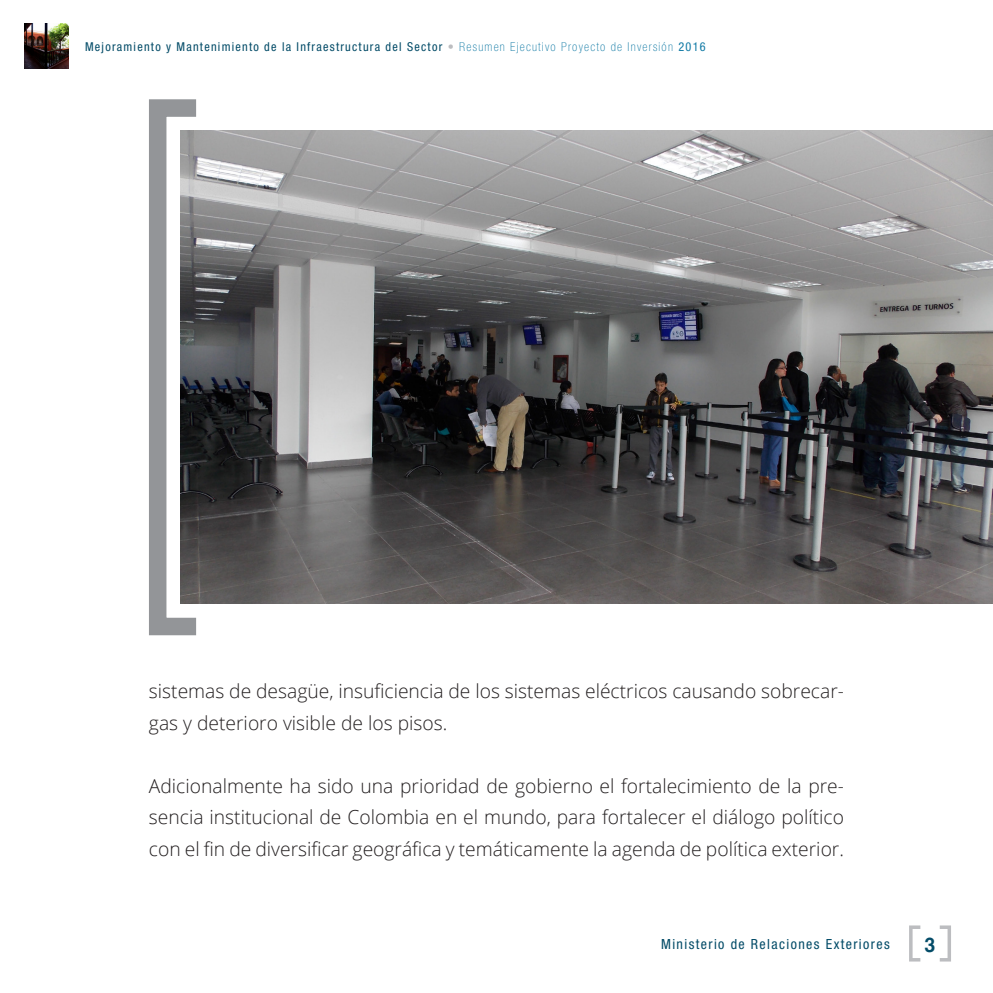
<style>
.page{position:relative;width:993px;height:993px;background:#fff}
.page>*{position:absolute;margin:0;border:0;box-sizing:border-box;transform-origin:0 0}
.t1{font:21px "Coolvetica Rg";color:#044c68}
.t2{font:300 19.25px/31.5px "Open Sans";color:#231f20}
.t3{font:condensed 14px "Helvetica Neue LT Std";letter-spacing:.1em;color:#044c68}
.t4{font:condensed 12.25px "Helvetica Neue LT Std";letter-spacing:.1em;color:#044c68}
.s1{color:#bcbdc0}
.s2{font-weight:100;color:#117aa5}
.s3{color:#117aa5}
</style>
<div class="page">
<div style="left:937px;top:925px;width:13px;height:36px;border:4px solid #bcbdc0"></div>
<div style="left:908px;top:925px;width:13px;height:36px;border:4px solid #bcbdc0"></div>
<img style="left:24px;top:24px;width:45px;height:44px">
<img style="left:180px;top:131px;width:812px;height:472px">
<div style="left:149px;top:99px;width:56px;height:536px;border:18px solid #939598"></div>
<p class="t4" style="left:85px;top:39px;width:622px">Mejoramiento y Mantenimiento de la Infraestructura del Sector <span class="s1">•</span> <span class="s2">Resumen Ejecutivo Proyecto de Inversión</span> <span class="s3">2016</span></p>
<p class="t2" style="left:149px;top:674px;width:696px">sistemas de desagüe, insuficiencia de los sistemas eléctricos causando sobrecar&shy;gas y deterioro visible de los pisos.</p>
<p class="t2" style="left:149px;top:769px;width:696px;text-align:justify">Adicionalmente ha sido una prioridad de gobierno el fortalecimiento de la pre&shy;sencia institucional de Colombia en el mundo, para fortalecer el diálogo político con el fin de diversificar geográfica y temáticamente la agenda de política exterior.</p>
<p class="t3" style="left:660px;top:935px;width:230px">Ministerio de Relaciones Exteriores</p>
<p class="t1" style="left:924px;top:931px;width:11px">3</p>
</div>
